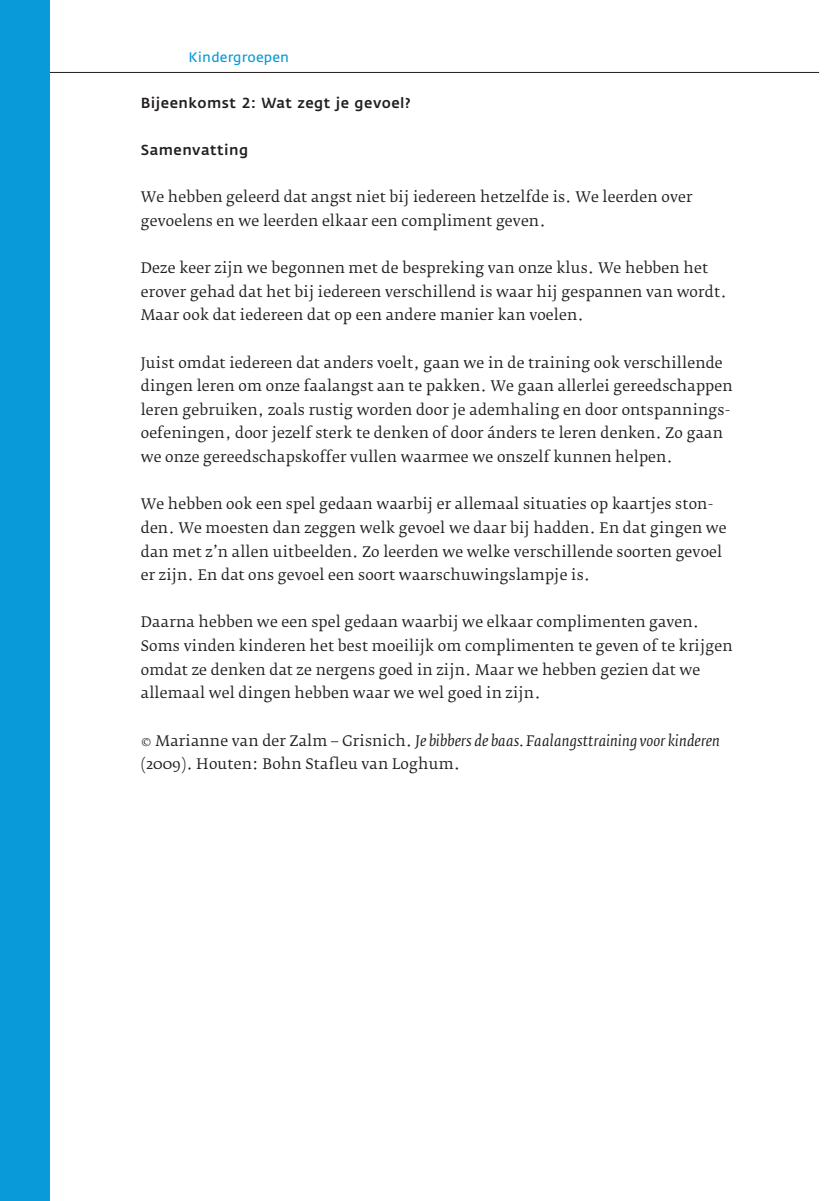
<style>
.page{position:relative;width:834px;height:1201px;background:#fff}
.page>*{position:absolute;margin:0;border:0;box-sizing:border-box;transform-origin:0 0}
.t1{font:14.35px/23.6px "Fedra Serif B";letter-spacing:.015em;color:#231f20}
.t2{font:14.35px "Fedra Sans Medium TF";letter-spacing:.03em;color:#231f20}
.t3{font:13.65px "Fedra Sans";letter-spacing:.015em;color:#089ad9}
.s1{font-style:italic}
</style>
<div class="page">
<hr style="left:0;top:72px;width:819px;height:1px;background:#231f20">
<div style="left:0;top:0;width:50px;height:1200px;background:#089ad9"></div>
<p class="t3" style="left:189px;top:51px;width:102px">Kindergroepen</p>
<p class="t2" style="left:141px;top:97px;width:272px">Bijeenkomst 2: Wat zegt je gevoel?</p>
<p class="t2" style="left:141px;top:144px;width:109px">Samenvatting</p>
<p class="t1" style="left:141px;top:187px;width:553px">We hebben geleerd dat angst niet bij iedereen hetzelfde is. We leerden over gevoelens en we leerden elkaar een compliment geven.</p>
<p class="t1" style="left:141px;top:258px;width:587px">Deze keer zijn we begonnen met de bespreking van onze klus. We hebben het erover gehad dat het bij iedereen verschillend is waar hij gespannen van wordt.<br>Maar ook dat iedereen dat op een andere manier kan voelen.</p>
<p class="t1" style="left:141px;top:352px;width:593px">Juist omdat iedereen dat anders voelt, gaan we in de training ook verschillende dingen leren om onze faalangst aan te pakken. We gaan allerlei gereedschappen leren gebruiken, zoals rustig worden door je ademhaling en door ontspannings&shy;oefeningen, door jezelf sterk te denken of door ánders te leren denken. Zo gaan we onze gereedschapskoffer vullen waarmee we onszelf kunnen helpen.</p>
<p class="t1" style="left:141px;top:494px;width:587px">We hebben ook een spel gedaan waarbij er allemaal situaties op kaartjes ston&shy;den. We moesten dan zeggen welk gevoel we daar bij hadden. En dat gingen we dan met z’n allen uitbeelden. Zo leerden we welke verschillende soorten gevoel er zijn. En dat ons gevoel een soort waarschuwingslampje is.</p>
<p class="t1" style="left:141px;top:612px;width:593px">Daarna hebben we een spel gedaan waarbij we elkaar complimenten gaven.<br>Soms vinden kinderen het best moeilijk om complimenten te geven of te krijgen omdat ze denken dat ze nergens goed in zijn. Maar we hebben gezien dat we allemaal wel dingen hebben waar we wel goed in zijn.</p>
<p class="t1" style="left:141px;top:730px;width:580px">© Marianne van der Zalm – Grisnich. <span class="s1">Je bibbers de baas. Faalangsttraining voor kinderen </span>(2009). Houten: Bohn Stafleu van Loghum.</p>
</div>
